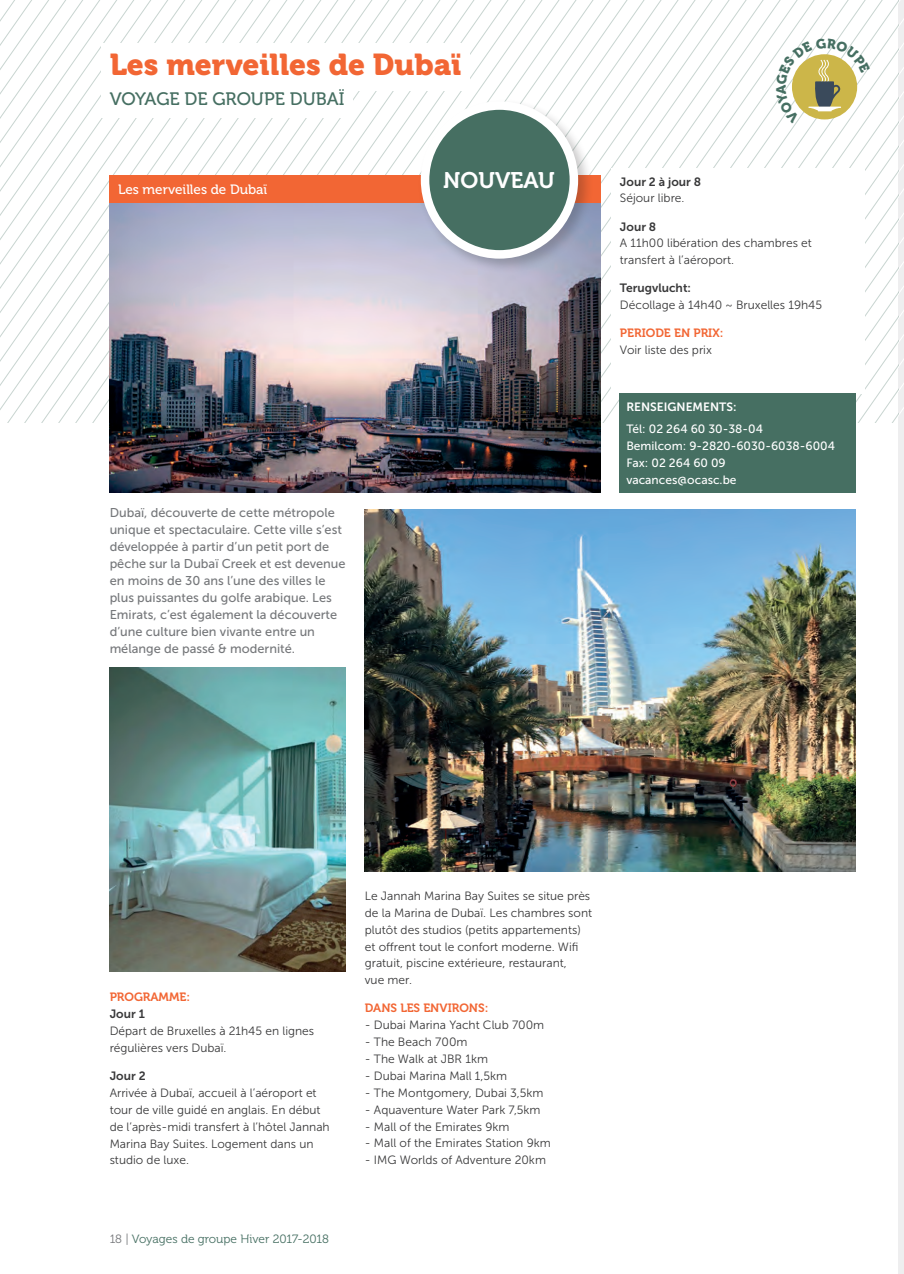
<style>
.page{position:relative;width:904px;height:1274px;background:#fff}
.page>*{position:absolute;margin:0;border:0;box-sizing:border-box;transform-origin:0 0}
.t1{font:30px "Museo 900";color:#f26634}
.t2{font:22.5px "Museo 700";color:#fff}
.t3{font:18px "Museo 500";color:#466f62}
.t4{font:13.5px "Museo 500";color:#fff}
.t5{font:12.75px/17px "Museo Sans 500";color:#76787b}
.t6{font:12px/16.8px "Museo Sans 300";color:#383839}
.t7{font:12px/16.8px "Museo Sans 500";color:#fff}
.t8{font:12px "Museo 700";color:#f26634}
.t9{font:12px "Museo Sans 700";color:#383839}
.t10{font:12px "Museo 300";letter-spacing:-.005em;color:#466f62}
.t11{font:12px "Museo Sans 700";color:#fff}
.s1{color:#76787b}
</style>
<div class="page">
<div style="left:898px;top:0;width:6px;height:1274px;background:#eeeeef"></div>
<svg style="left:96px;top:0;width:680px;height:422px"></svg>
<div style="left:611px;top:168px;width:253px;height:29px;background:#fff"></div>
<div style="left:611px;top:185px;width:253px;height:29px;background:#fff"></div>
<div style="left:611px;top:213px;width:253px;height:29px;background:#fff"></div>
<div style="left:611px;top:230px;width:253px;height:46px;background:#fff"></div>
<div style="left:611px;top:275px;width:253px;height:46px;background:#fff"></div>
<div style="left:611px;top:320px;width:253px;height:29px;background:#fff"></div>
<div style="left:611px;top:337px;width:253px;height:29px;background:#fff"></div>
<div style="left:611px;top:365px;width:253px;height:29px;background:#fff"></div>
<div style="left:620px;top:393px;width:236px;height:27px;background:#466f62"></div>
<div style="left:620px;top:415px;width:236px;height:27px;background:#466f62"></div>
<div style="left:620px;top:432px;width:236px;height:27px;background:#466f62"></div>
<div style="left:620px;top:449px;width:236px;height:27px;background:#466f62"></div>
<div style="left:620px;top:466px;width:236px;height:27px;background:#466f62"></div>
<img style="left:365px;top:510px;width:491px;height:361px">
<img style="left:110px;top:203px;width:491px;height:290px">
<img style="left:110px;top:668px;width:236px;height:304px">
<div style="left:110px;top:176px;width:491px;height:27px;background:#f26634"></div>
<div style="left:101px;top:44px;width:369px;height:47px;background:#fff"></div>
<div style="left:101px;top:83px;width:252px;height:35px;background:#fff"></div>
<div style="left:418px;top:98px;width:176px;height:176px;background:#231f20;opacity:.25"></div>
<div style="left:425px;top:106px;width:149px;height:148px;background:#466f62;border-radius:50%"></div>
<div style="left:421px;top:101px;width:157px;height:158px;border:9px solid #fff;border-radius:50%"></div>
<svg style="left:0;top:0;width:96px;height:422px"></svg>
<svg style="left:776px;top:0;width:128px;height:422px"></svg>
<h1 class="t1" style="left:110px;top:47px;width:353px">Les merveilles de Dubaï</h1>
<h3 class="t3" style="left:110px;top:89px;width:236px">VOYAGE DE GROUPE DUBAÏ</h3>
<p class="t4" style="left:118px;top:182px;width:151px">Les merveilles de Dubaï</p>
<h2 class="t2" style="left:443px;top:168px;width:113px">NOUVEAU</h2>
<p class="t5" style="left:110px;top:505px;width:237px">Dubaï, découverte de cette métropole unique et spectaculaire. Cette ville s’est développée à partir d’un petit port de pêche sur la Dubaï Creek et est devenue en moins de 30 ans l’une des villes le plus puissantes du golfe arabique. Les Emirats, c’est également la découverte d’une culture bien vivante entre un mélange de passé &amp; modernité.</p>
<p class="t9" style="left:620px;top:175px;width:83px">Jour 2 à jour 8</p>
<p class="t6" style="left:620px;top:190px;width:66px">Séjour libre.</p>
<p class="t9" style="left:620px;top:220px;width:38px">Jour 8</p>
<p class="t6" style="left:620px;top:235px;width:193px">A 11h00 libération des chambres et transfert à l’aéroport.</p>
<p class="t9" style="left:620px;top:282px;width:73px">Terugvlucht:</p>
<p class="t6" style="left:620px;top:297px;width:204px">Décollage à 14h40 ~ Bruxelles 19h45</p>
<p class="t8" style="left:620px;top:327px;width:105px">PERIODE EN PRIX:</p>
<p class="t6" style="left:620px;top:342px;width:94px">Voir liste des prix</p>
<p class="t11" style="left:626px;top:400px;width:112px">RENSEIGNEMENTS:</p>
<p class="t7" style="left:626px;top:420px;width:210px">Tél: 02 264 60 30-38-04<br>Bemilcom: 9-2820-6030-6038-6004<br>Fax: 02 264 60 09 vacances@ocasc.be</p>
<p class="t8" style="left:110px;top:990px;width:82px">PROGRAMME:</p>
<p class="t9" style="left:110px;top:1007px;width:37px">Jour 1</p>
<p class="t6" style="left:110px;top:1022px;width:206px">Départ de Bruxelles à 21h45 en lignes régulières vers Dubaï.</p>
<p class="t9" style="left:110px;top:1069px;width:37px">Jour 2</p>
<p class="t6" style="left:110px;top:1084px;width:222px">Arrivée à Dubaï, accueil à l’aéroport et tour de ville guidé en anglais. En début de l’après-midi transfert à l’hôtel Jannah Marina Bay Suites. Logement dans un studio de luxe.</p>
<p class="t10" style="left:110px;top:1233px;width:221px"><span class="s1">18 |</span> Voyages de groupe Hiver 2017-2018</p>
<p class="t6" style="left:365px;top:887px;width:229px">Le Jannah Marina Bay Suites se situe près de la Marina de Dubaï. Les chambres sont plutôt des studios (petits appartements) et offrent tout le confort moderne. Wifi gratuit, piscine extérieure, restaurant,<br>vue mer.</p>
<p class="t8" style="left:365px;top:1002px;width:125px">DANS LES ENVIRONS:</p>
<p class="t6" style="left:365px;top:1017px;width:181px">- Dubai Marina Yacht Club 700m</p>
<p class="t6" style="left:365px;top:1034px;width:104px">- The Beach 700m</p>
<p class="t6" style="left:365px;top:1051px;width:125px">- The Walk at JBR 1km</p>
<p class="t6" style="left:365px;top:1067px;width:144px">- Dubai Marina Mall 1,5km</p>
<p class="t6" style="left:365px;top:1084px;width:180px">- The Montgomery, Dubai 3,5km</p>
<p class="t6" style="left:365px;top:1101px;width:177px">- Aquaventure Water Park 7,5km</p>
<p class="t6" style="left:365px;top:1118px;width:146px">- Mall of the Emirates 9km</p>
<p class="t6" style="left:365px;top:1135px;width:187px">- Mall of the Emirates Station 9km</p>
<p class="t6" style="left:365px;top:1152px;width:183px">- IMG Worlds of Adventure 20km</p>
</div>
